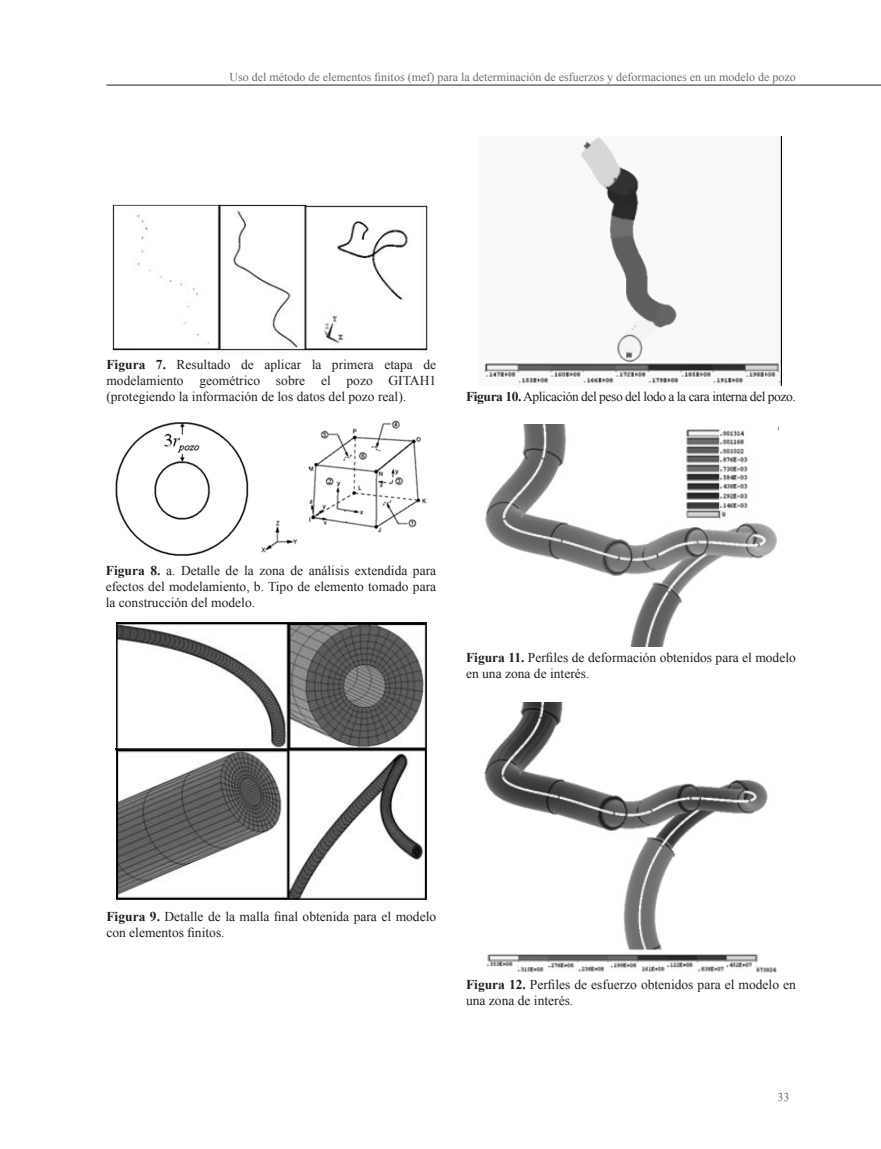
<style>
.page{position:relative;width:881px;height:1149px;background:#fff}
.page>*{position:absolute;margin:0;border:0;box-sizing:border-box;transform-origin:0 0}
.Pie_de_foto{font:13.5px/16.2px "Times New Roman";color:#231f20}
.Pie_de_foto-2{font:13.5px "Times New Roman";letter-spacing:-.03em;color:#231f20}
.t1{font:12px "Times New Roman";color:#6c6d70}
.s1{font-weight:700}
</style>
<div class="page">
<hr style="left:106px;top:84px;width:774px;height:2px;background:#6c6d70">
<img style="left:112px;top:204px;width:316px;height:147px">
<img style="left:115px;top:420px;width:312px;height:135px">
<img style="left:115px;top:621px;width:314px;height:281px">
<img style="left:484px;top:137px;width:296px;height:247px">
<img style="left:485px;top:424px;width:293px;height:222px">
<img style="left:484px;top:702px;width:293px;height:271px">
<p class="t1" style="left:229px;top:69px;width:567px">Uso del método de elementos finitos (mef) para la determinación de esfuerzos y deformaciones en un modelo de pozo</p>
<p class="Pie_de_foto" style="left:106px;top:356px;width:331px;text-align:justify"><span class="s1">Figura 7.</span> Resultado de aplicar la primera etapa de modelamiento geométrico sobre el pozo GITAH1 (protegiendo la información de los datos del pozo real).</p>
<p class="Pie_de_foto-2" style="left:466px;top:387px;width:331px"><span class="s1">Figura 10.</span> Aplicación del peso del lodo a la cara interna del pozo.</p>
<p class="Pie_de_foto" style="left:106px;top:562px;width:332px;text-align:justify"><span class="s1">Figura 8.</span> a. Detalle de la zona de análisis extendida para efectos del modelamiento, b. Tipo de elemento tomado para la construcción del modelo.</p>
<p class="Pie_de_foto" style="left:466px;top:649px;width:331px"><span class="s1">Figura 11.</span> Perfiles de deformación obtenidos para el modelo en una zona de interés.</p>
<p class="Pie_de_foto" style="left:106px;top:907px;width:331px"><span class="s1">Figura 9.</span> Detalle de la malla final obtenida para el modelo con elementos finitos.</p>
<p class="Pie_de_foto" style="left:466px;top:975px;width:331px"><span class="s1">Figura 12.</span> Perfiles de esfuerzo obtenidos para el modelo en una zona de interés.</p>
<p class="t1" style="left:777px;top:1088px;width:13px">33</p>
</div>
